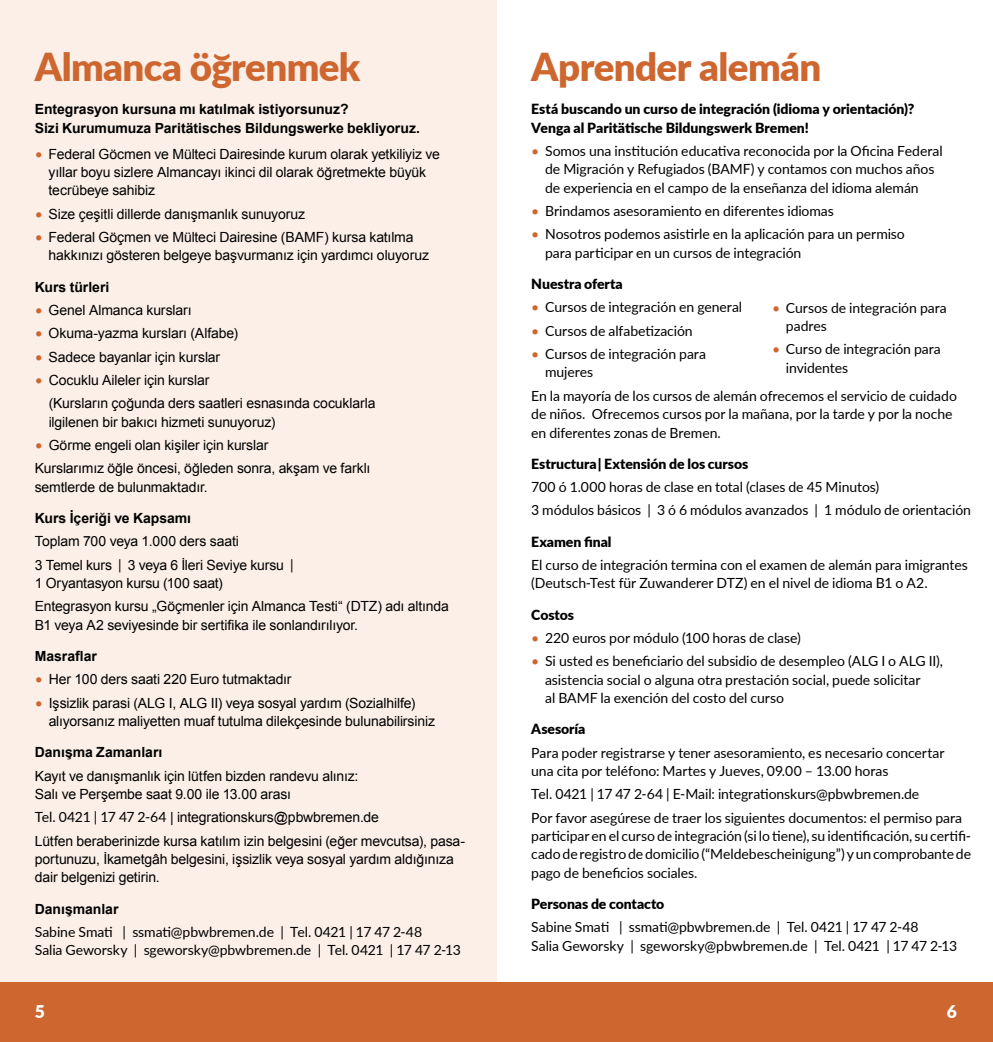
<style>
.page{position:relative;width:993px;height:1042px;background:#fff}
.page>*{position:absolute;margin:0;border:0;box-sizing:border-box;transform-origin:0 0}
.t1{font:900 38.5px "Lato";letter-spacing:-.015em;color:#ce6630}
.t2{font:900 17.5px "Lato";color:#fff}
.t3{font:14px/18.4px "Lato";letter-spacing:-.005em;color:#000}
.t4{font:14px/18.4px "Arial";letter-spacing:-.01em;color:#000}
.t5{font:900 14px/18.4px "Lato";letter-spacing:-.005em;color:#000}
.t6{font:700 14px/18.4px "Arial";letter-spacing:-.005em;color:#000}
.s1{font-family:"Lato";color:#ce6630}
.s2{font-family:"Lato"}
.s3{color:#ce6630}
</style>
<div class="page">
<div style="left:0;top:0;width:496px;height:1008px;background:#fbefe8"></div>
<div style="left:0;top:982px;width:992px;height:60px;background:#ce6630"></div>
<svg style="left:214px;top:54px;width:16px;height:7px"></svg>
<h1 class="t1" style="left:35px;top:38px;width:327px">Almanca ögrenmek</h1>
<p class="t6" style="left:35px;top:101px;width:387px">Entegrasyon kursuna mı katılmak istiyorsunuz?<br>Sizi Kurumumuza Paritätisches Bildungswerke bekliyoruz.</p>
<p class="t4" style="left:49px;top:145px;width:393px;text-indent:-14px"><span class="s1">•</span> Federal Göcmen ve Mülteci Dairesinde kurum olarak yetkiliyiz ve yıllar boyu sizlere Almancayı ikinci dil olarak öğretmekte büyük tecrübeye sahibiz</p>
<p class="t4" style="left:35px;top:205px;width:272px"><span class="s1">•</span> Size çeşitli dillerde danışmanlık sunuyoruz</p>
<p class="t4" style="left:49px;top:228px;width:382px;text-indent:-14px"><span class="s1">•</span> Federal Göçmen ve Mülteci Dairesine (BAMF) kursa katılma hakkınızı gösteren belgeye başvurmanız için yardımcı oluyoruz</p>
<p class="t6" style="left:35px;top:278px;width:76px">Kurs türleri</p>
<p class="t4" style="left:35px;top:301px;width:158px"><span class="s1">•</span> Genel Almanca kursları</p>
<p class="t4" style="left:35px;top:324px;width:205px"><span class="s1">•</span> Okuma-yazma kursları (Alfabe)</p>
<p class="t4" style="left:35px;top:348px;width:187px"><span class="s1">•</span> Sadece bayanlar için kurslar</p>
<p class="t4" style="left:49px;top:368px;width:328px;line-height:23.3px;text-indent:-14px"><span class="s1">•</span> Cocuklu Aileler için kurslar<br>(Kursların çoğunda ders saatleri esnasında cocuklarla</p>
<p class="t4" style="left:49px;top:413px;width:228px">ilgilenen bir bakıcı hizmeti sunuyoruz)</p>
<p class="t4" style="left:35px;top:433px;width:337px;line-height:23.3px"><span class="s1">•</span> Görme engeli olan kişiler için kurslar<br>Kurslarımız öğle öncesi, öğleden sonra, akşam ve farklı</p>
<p class="t4" style="left:35px;top:478px;width:174px">semtlerde de bulunmaktadır.</p>
<p class="t6" style="left:35px;top:509px;width:158px">Kurs İçeriği ve Kapsamı</p>
<p class="t4" style="left:35px;top:530px;width:260px;line-height:23.3px">Toplam 700 veya 1.000 ders saati<br>3 Temel kurs <span class="s2">|</span> 3 veya 6 İleri Seviye kursu <span class="s2">|</span></p>
<p class="t4" style="left:35px;top:571px;width:415px;line-height:23.3px">1 Oryantasyon kursu (100 saat)<br>Entegrasyon kursu „Göçmenler için Almanca Testi“ (DTZ) adı altında</p>
<p class="t4" style="left:35px;top:616px;width:325px">B1 veya A2 seviyesinde bir sertifika ile sonlandırılıyor.</p>
<p class="t6" style="left:35px;top:647px;width:64px">Masraflar</p>
<p class="t4" style="left:35px;top:670px;width:258px"><span class="s1">•</span> Her 100 ders saati 220 Euro tutmaktadır</p>
<p class="t4" style="left:49px;top:693px;width:388px;text-indent:-14px"><span class="s1">•</span> Işsizlik parasi (ALG I, ALG II) veya sosyal yardım (Sozialhilfe) alıyorsanız maliyetten muaf tutulma dilekçesinde bulunabilirsiniz</p>
<p class="t6" style="left:35px;top:743px;width:129px">Danışma Zamanları</p>
<p class="t4" style="left:35px;top:766px;width:325px">Kayıt ve danışmanlık için lütfen bizden randevu alınız:<br>Salı ve Perşembe saat 9.00 ile 13.00 arası</p>
<p class="t4" style="left:35px;top:806px;width:432px;line-height:23.3px"><span class="s2">Tel. 0421 | 17 47 2-64</span> | integrationskurs@pbwbremen.de<br>Lütfen beraberinizde kursa katılım izin belgesini (eğer mevcutsa), pasa-</p>
<p class="t4" style="left:35px;top:850px;width:420px">portunuzu, İkametgâh belgesini, işsizlik veya sosyal yardım aldığınıza dair belgenizi getirin.</p>
<p class="t6" style="left:35px;top:900px;width:85px">Danışmanlar</p>
<p class="t3" style="left:35px;top:922px;width:427px">Sabine Smati | ssmati@pbwbremen.de | Tel. 0421 | 17 47 2-48<br>Salia Geworsky | sgeworsky@pbwbremen.de | Tel. 0421 | 17 47 2-13</p>
<h1 class="t1" style="left:531px;top:38px;width:291px">Aprender alemán</h1>
<p class="t5" style="left:531px;top:99px;width:384px">Está buscando un curso de integración (idioma y orientación)?<br>Venga al Paritätische Bildungswerk Bremen!</p>
<p class="t3" style="left:545px;top:141px;width:399px;text-indent:-14px"><span class="s3">•</span> Somos una institución educativa reconocida por la Oficina Federal de Migración y Refugiados (BAMF) y contamos con muchos años de experiencia en el campo de la enseñanza del idioma alemán</p>
<p class="t3" style="left:531px;top:201px;width:304px"><span class="s3">•</span> Brindamos asesoramiento en diferentes idiomas</p>
<p class="t3" style="left:545px;top:225px;width:361px;text-indent:-14px"><span class="s3">•</span> Nosotros podemos asistirle en la aplicación para un permiso para participar en un cursos de integración</p>
<p class="t5" style="left:531px;top:274px;width:93px">Nuestra oferta</p>
<p class="t3" style="left:531px;top:297px;width:212px"><span class="s3">•</span> Cursos de integración en general</p>
<p class="t3" style="left:531px;top:321px;width:163px"><span class="s3">•</span> Cursos de alfabetización</p>
<p class="t3" style="left:545px;top:344px;width:162px;text-indent:-14px"><span class="s3">•</span> Cursos de integración para mujeres</p>
<p class="t3" style="left:531px;top:386px;width:427px">En la mayoría de los cursos de alemán ofrecemos el servicio de cuidado de niños. Ofrecemos cursos por la mañana, por la tarde y por la noche en diferentes zonas de Bremen.</p>
<p class="t5" style="left:531px;top:454px;width:218px">Estructura | Extensión de los cursos</p>
<p class="t3" style="left:531px;top:475px;width:441px;line-height:23.3px">700 ó 1.000 horas de clase en total (clases de 45 Minutos)<br>3 módulos básicos | 3 ó 6 módulos avanzados | 1 módulo de orientación</p>
<p class="t5" style="left:531px;top:532px;width:82px">Examen final</p>
<p class="t3" style="left:531px;top:555px;width:438px">El curso de integración termina con el examen de alemán para imigrantes (Deutsch-Test für Zuwanderer DTZ) en el nivel de idioma B1 o A2.</p>
<p class="t5" style="left:531px;top:605px;width:44px">Costos</p>
<p class="t3" style="left:531px;top:628px;width:271px"><span class="s3">•</span> 220 euros por módulo (100 horas de clase)</p>
<p class="t3" style="left:545px;top:651px;width:399px;text-indent:-14px"><span class="s3">•</span> Si usted es beneficiario del subsidio de desempleo (ALG I o ALG II), asistencia social o alguna otra prestación social, puede solicitar<br>al BAMF la exención del costo del curso</p>
<p class="t5" style="left:531px;top:719px;width:56px">Asesoría</p>
<p class="t3" style="left:531px;top:743px;width:414px">Para poder registrarse y tener asesoramiento, es necesario concertar una cita por teléfono: Martes y Jueves, 09.00 – 13.00 horas</p>
<p class="t3" style="left:531px;top:782px;width:432px;line-height:23.3px">Tel. 0421 | 17 47 2-64 | E-Mail: integrationskurs@pbwbremen.de<br>Por favor asegúrese de traer los siguientes documentos: el permiso para</p>
<p class="t3" style="left:531px;top:826px;width:441px;text-align:justify">participar en el curso de integración (si lo tiene), su identificación, su certifi&shy;cado de registro de domicilio (“Meldebescheinigung”) y un comprobante de pago de beneficios sociales.</p>
<p class="t5" style="left:531px;top:894px;width:135px">Personas de contacto</p>
<p class="t3" style="left:531px;top:917px;width:427px">Sabine Smati | ssmati@pbwbremen.de | Tel. 0421 | 17 47 2-48<br>Salia Geworsky | sgeworsky@pbwbremen.de | Tel. 0421 | 17 47 2-13</p>
<p class="t3" style="left:785px;top:298px;width:162px;text-indent:-14px"><span class="s3">•</span> Cursos de integración para padres</p>
<p class="t3" style="left:785px;top:339px;width:156px;text-indent:-14px"><span class="s3">•</span> Curso de integración para invidentes</p>
<p class="t2" style="left:35px;top:998px;width:12px">5</p>
<p class="t2" style="left:946px;top:998px;width:12px">6</p>
</div>
